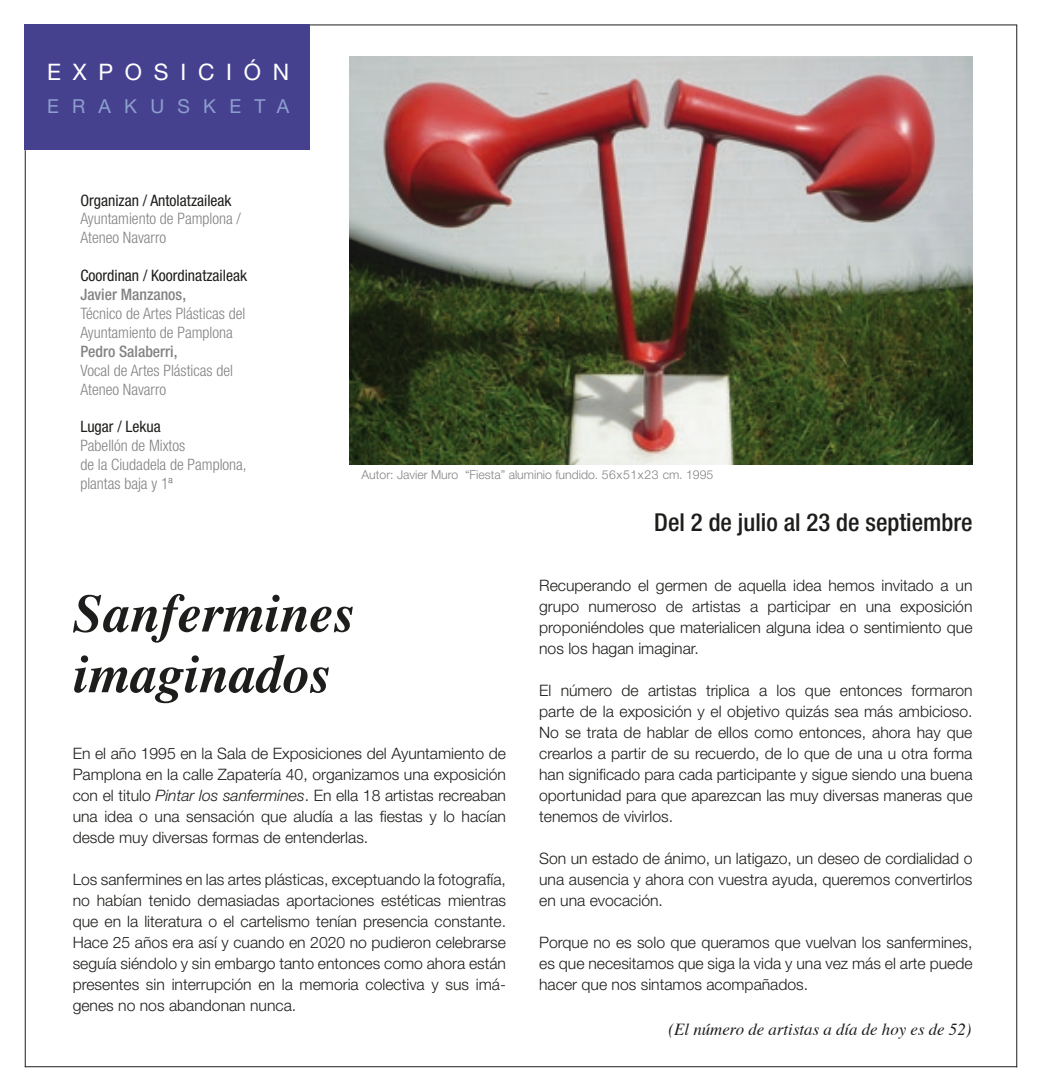
<style>
.page{position:relative;width:1042px;height:1092px;background:#fff}
.page>*{position:absolute;margin:0;border:0;box-sizing:border-box;transform-origin:0 0}
.t1{font:italic 700 53.9px/60.7px "Times";color:#1d1d1b}
.t2{font:500 condensed 24.68px "Helvetica Neue LT Std";color:#1d1d1b}
.t3{font:22.75px "Helvetica Neue LT Std";letter-spacing:.515em;color:#fff}
.t4{font:19.25px "Helvetica Neue LT Std";letter-spacing:.69em;color:#8c9ece}
.t5{font:italic 16.8px "Times";color:#1d1d1b}
.t6{font:300 15.75px/21px "Helvetica Neue LT Std";color:#1d1d1b;text-align:justify}
.t7{font:300 condensed 15.75px/18.9px "Helvetica Neue LT Std";color:#838385}
.t8{font:condensed 15.75px "Helvetica Neue LT Std";color:#1d1d1b}
.t9{font:500 condensed 15.75px "Helvetica Neue LT Std";color:#838385}
.t10{font:300 12.25px "Helvetica Neue LT Std";color:#838385}
.s1{font-style:italic}
</style>
<div class="page">
<hr style="left:0;top:0;width:1px;height:1091px;background:#c6c6c9">
<div style="left:25px;top:24px;width:285px;height:126px;background:#46418f"></div>
<img style="left:350px;top:56px;width:622px;height:408px">
<hr style="left:25px;top:1066px;width:992px;height:1px;background:#1d1d1b">
<hr style="left:25px;top:150px;width:1px;height:917px;background:#1d1d1b">
<hr style="left:1016px;top:25px;width:1px;height:1042px;background:#1d1d1b">
<hr style="left:310px;top:24px;width:707px;height:1px;background:#1d1d1b">
<h3 class="t3" style="left:47px;top:59px;width:244px">EXPOSICIÓN</h3>
<p class="t4" style="left:47px;top:95px;width:244px">ERAKUSKETA</p>
<p class="t8" style="left:80px;top:191px;width:153px">Organizan / Antolatzaileak</p>
<p class="t7" style="left:80px;top:209px;width:162px">Ayuntamiento de Pamplona /<br>Ateneo Navarro</p>
<p class="t8" style="left:80px;top:266px;width:168px">Coordinan / Koordinatzaileak</p>
<p class="t9" style="left:80px;top:285px;width:107px">Javier Manzanos,</p>
<p class="t7" style="left:80px;top:304px;width:166px">Técnico de Artes Plásticas del<br>Ayuntamiento de Pamplona</p>
<p class="t9" style="left:80px;top:342px;width:99px">Pedro Salaberri,</p>
<p class="t7" style="left:80px;top:360px;width:154px">Vocal de Artes Plásticas del<br>Ateneo Navarro</p>
<p class="t8" style="left:80px;top:418px;width:82px">Lugar / Lekua</p>
<p class="t7" style="left:80px;top:436px;width:168px">Pabellón de Mixtos<br>de la Ciudadela de Pamplona, plantas baja y 1ª</p>
<p class="t10" style="left:362px;top:467px;width:353px">Autor: Javier Muro “Fiesta” aluminio fundido. 56x51x23 cm. 1995</p>
<h2 class="t2" style="left:654px;top:507px;width:320px">Del 2 de julio al 23 de septiembre</h2>
<h1 class="t1" style="left:73px;top:578px;width:283px">Sanfermines imaginados</h1>
<p class="t6" style="left:73px;top:742px;width:435px">En el año 1995 en la Sala de Exposiciones del Ayuntamiento de Pamplona en la calle Zapatería 40, organizamos una exposición con el titulo <span class="s1">Pintar los sanfermines</span>. En ella 18 artistas recreaban una idea o una sensación que aludía a las fiestas y lo hacían desde muy diversas formas de entenderlas.</p>
<p class="t6" style="left:73px;top:868px;width:435px">Los sanfermines en las artes plásticas, exceptuando la fotografía, no habían tenido demasiadas aportaciones estéticas mientras que en la literatura o el cartelismo tenían presencia constante.<br>Hace 25 años era así y cuando en 2020 no pudieron celebrarse seguía siéndolo y sin embargo tanto entonces como ahora están presentes sin interrupción en la memoria colectiva y sus imá&shy;genes no nos abandonan nunca.</p>
<p class="t6" style="left:539px;top:574px;width:435px">Recuperando el germen de aquella idea hemos invitado a un grupo numeroso de artistas a participar en una exposición proponiéndoles que materialicen alguna idea o sentimiento que nos los hagan imaginar.</p>
<p class="t6" style="left:539px;top:679px;width:435px">El número de artistas triplica a los que entonces formaron parte de la exposición y el objetivo quizás sea más ambicioso.<br>No se trata de hablar de ellos como entonces, ahora hay que crearlos a partir de su recuerdo, de lo que de una u otra forma han significado para cada participante y sigue siendo una buena oportunidad para que aparezcan las muy diversas maneras que tenemos de vivirlos.</p>
<p class="t6" style="left:539px;top:847px;width:435px">Son un estado de ánimo, un latigazo, un deseo de cordialidad o una ausencia y ahora con vuestra ayuda, queremos convertirlos en una evocación.</p>
<p class="t6" style="left:539px;top:931px;width:435px">Porque no es solo que queramos que vuelvan los sanfermines, es que necesitamos que siga la vida y una vez más el arte puede hacer que nos sintamos acompañados.</p>
<p class="t5" style="left:668px;top:1014px;width:304px">(El número de artistas a día de hoy es de 52)</p>
</div>
